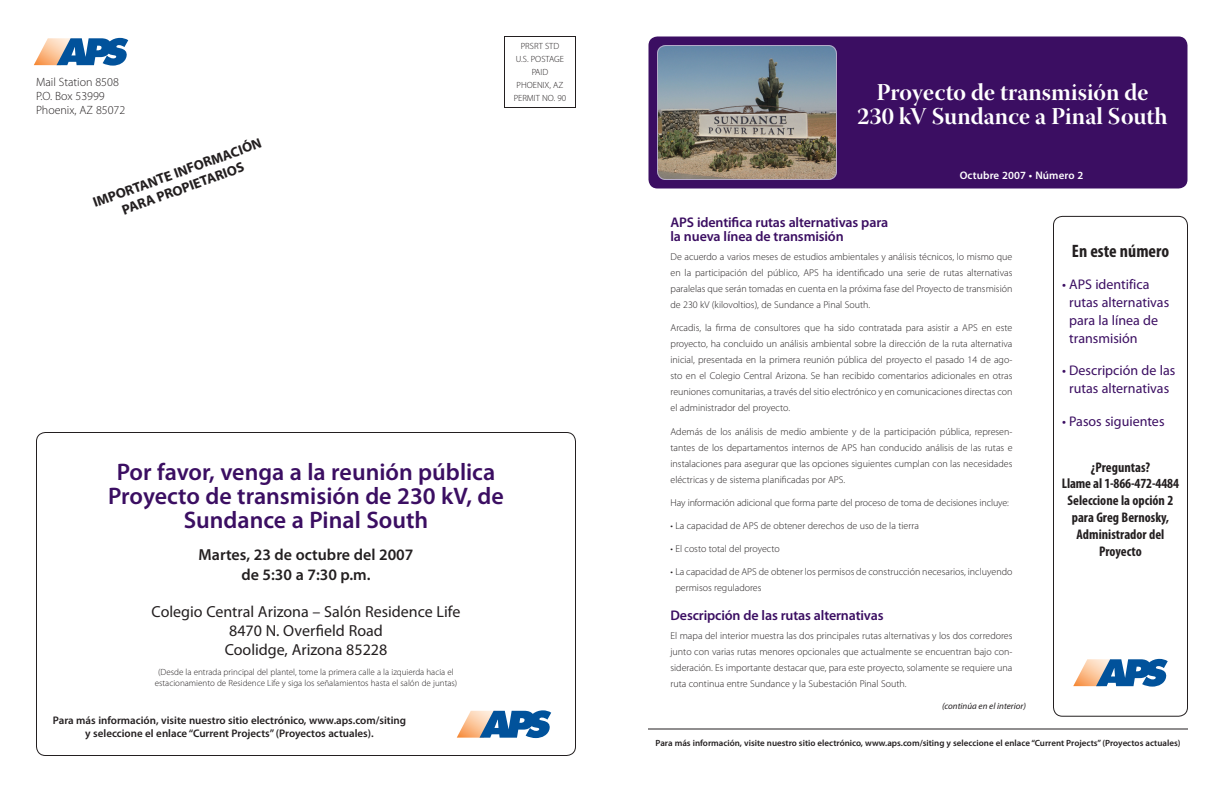
<style>
.page{position:relative;width:1224px;height:792px;background:#fff}
.page>*{position:absolute;margin:0;border:0;box-sizing:border-box;transform-origin:0 0}
.t1{font:600 24px/24px "Myriad Pro";color:#3b0e62;text-align:center}
.t2{font:24px/24px "Warnock Pro Bold Disp";color:#fff;text-align:center}
.t3{font:700 condensed 18px "Myriad Pro";color:#231f20}
.t4{font:16px/19.2px "Myriad Pro";color:#231f20;text-align:center}
.t5{font:600 16px/19.2px "Myriad Pro";color:#231f20;text-align:center}
.t6{font:14px/18px "Myriad Pro";color:#3b0e62}
.t7{font:600 14px/14px "Myriad Pro";letter-spacing:-.01em;color:#3b0e62}
.t8{font:700 condensed 14px/17px "Myriad Pro";color:#231f20;text-align:center}
.t9{font:700 14px/16.8px "Myriad Pro";color:#231f20;text-align:center}
.t10{font:300 12px/14.4px "Myriad Pro";color:#231f20}
.t11{font:600 11px/13.2px "Myriad Pro";color:#231f20;text-align:center}
.t12{font:600 11px "Myriad Pro";letter-spacing:.01em;color:#fff}
.t13{font:300 10px/16px "Myriad Pro";color:#231f20;text-align:justify}
.t14{font:300 9px/13px "Myriad Pro";color:#231f20;text-align:center}
.t15{font:600 9px "Myriad Pro";color:#231f20}
.t16{font:italic 9px "Myriad Pro";color:#231f20}
</style>
<div class="page">
<div style="left:1053px;top:216px;width:135px;height:501px;border:1px solid #231f20;border-radius:9px"></div>
<div style="left:648px;top:36px;width:540px;height:152px;background:#3b0e62;border-radius:9px"></div>
<img style="left:657px;top:45px;width:180px;height:135px">
<div style="left:657px;top:45px;width:180px;height:135px;border:1px solid #b5abc9;border-radius:9px"></div>
<div style="left:504px;top:36px;width:72px;height:72px;border:1px solid #231f20"></div>
<svg style="left:34px;top:38px;width:94px;height:28px"></svg>
<hr style="left:648px;top:728px;width:540px;height:2px;background:#231f20">
<svg style="left:1073px;top:659px;width:95px;height:28px"></svg>
<svg style="left:457px;top:710px;width:94px;height:28px"></svg>
<p class="t10" style="left:36px;top:74px;width:91px">Mail Station 8508<br>P.O. Box 53999<br>Phoenix, AZ 85072</p>
<h3 class="t9" style="left:91px;top:195px;width:180px;rotate:-20deg">IMPORTANTE INFORMACIÓN<br>PARA PROPIETARIOS</h3>
<p class="t14" style="left:514px;top:40px;width:54px">PRSRT STD<br>U.S. POSTAGE<br>PAID<br>PHOENIX, AZ<br>PERMIT NO. 90</p>
<h1 class="t1" style="left:108px;top:459px;width:397px">Por favor, venga a la reunión pública<br>Proyecto de transmisión de 230 kV, de<br>Sundance a Pinal South</h1>
<h3 class="t5" style="left:199px;top:545px;width:216px">Martes, 23 de octubre del 2007 de 5:30 a 7:30 p.m.</h3>
<h3 class="t4" style="left:152px;top:602px;width:310px">Colegio Central Arizona – Salón Residence Life<br>8470 N. Overfield Road<br>Coolidge, Arizona 85228</h3>
<p class="t14" style="left:155px;top:667px;width:304px;line-height:10.8px">(Desde la entrada principal del plantel, tome la primera calle a la izquierda hacia el estacionamiento de Residence Life y siga los señalamientos hasta el salón de juntas)</p>
<p class="t11" style="left:53px;top:714px;width:355px">Para más información, visite nuestro sitio electrónico, www.aps.com/siting y seleccione el enlace “Current Projects” (Proyectos actuales).</p>
<h1 class="t2" style="left:857px;top:79px;width:312px">Proyecto de transmisión de<br>230 kV Sundance a Pinal South</h1>
<p class="t12" style="left:960px;top:169px;width:125px">Octubre 2007 • Número 2</p>
<h3 class="t7" style="left:670px;top:214px;width:219px">APS identifica rutas alternativas para la nueva línea de transmisión</h3>
<p class="t13" style="left:670px;top:249px;width:344px">De acuerdo a varios meses de estudios ambientales y análisis técnicos, lo mismo que en la participación del público, APS ha identificado una serie de rutas alternativas paralelas que serán tomadas en cuenta en la próxima fase del Proyecto de transmisión de 230 kV (kilovoltios), de Sundance a Pinal South.</p>
<p class="t13" style="left:670px;top:320px;width:344px">Arcadis, la firma de consultores que ha sido contratada para asistir a APS en este proyecto, ha concluido un análisis ambiental sobre la dirección de la ruta alternativa inicial, presentada en la primera reunión pública del proyecto el pasado 14 de ago&shy;sto en el Colegio Central Arizona. Se han recibido comentarios adicionales en otras reuniones comunitarias, a través del sitio electrónico y en comunicaciones directas con el administrador del proyecto.</p>
<p class="t13" style="left:670px;top:423px;width:344px">Además de los análisis de medio ambiente y de la participación pública, represen&shy;tantes de los departamentos internos de APS han conducido análisis de las rutas e instalaciones para asegurar que las opciones siguientes cumplan con las necesidades eléctricas y de sistema planificadas por APS.</p>
<p class="t13" style="left:670px;top:494px;width:340px">Hay información adicional que forma parte del proceso de toma de decisiones incluye:</p>
<p class="t13" style="left:670px;top:517px;width:250px">• La capacidad de APS de obtener derechos de uso de la tierra</p>
<p class="t13" style="left:670px;top:541px;width:111px">• El costo total del proyecto</p>
<p class="t13" style="left:675px;top:564px;width:339px;text-indent:-5px">• La capacidad de APS de obtener los permisos de construcción necesarios, incluyendo permisos reguladores</p>
<h3 class="t7" style="left:670px;top:608px;width:215px">Descripción de las rutas alternativas</h3>
<p class="t13" style="left:670px;top:628px;width:344px">El mapa del interior muestra las dos principales rutas alternativas y los dos corredores junto con varias rutas menores opcionales que actualmente se encuentran bajo con&shy;sideración. Es importante destacar que, para este proyecto, solamente se requiere una ruta continua entre Sundance y la Subestación Pinal South.</p>
<p class="t16" style="left:942px;top:700px;width:85px">(continúa en el interior)</p>
<h2 class="t3" style="left:1072px;top:239px;width:99px">En este número</h2>
<h3 class="t6" style="left:1069px;top:275px;width:102px;text-indent:-7px">• APS identifica rutas alternativas para la línea de transmisión</h3>
<h3 class="t6" style="left:1062px;top:361px;width:115px;text-align:center">• Descripción de las rutas alternativas</h3>
<h3 class="t6" style="left:1062px;top:412px;width:104px">• Pasos siguientes</h3>
<h3 class="t8" style="left:1062px;top:458px;width:119px">¿Preguntas?<br>Llame al 1-866-472-4484<br>Seleccione la opción 2 para Greg Bernosky,<br>Administrador del<br>Proyecto</h3>
<p class="t15" style="left:656px;top:737px;width:526px">Para más información, visite nuestro sitio electrónico, www.aps.com/siting y seleccione el enlace “Current Projects” (Proyectos actuales)</p>
</div>
